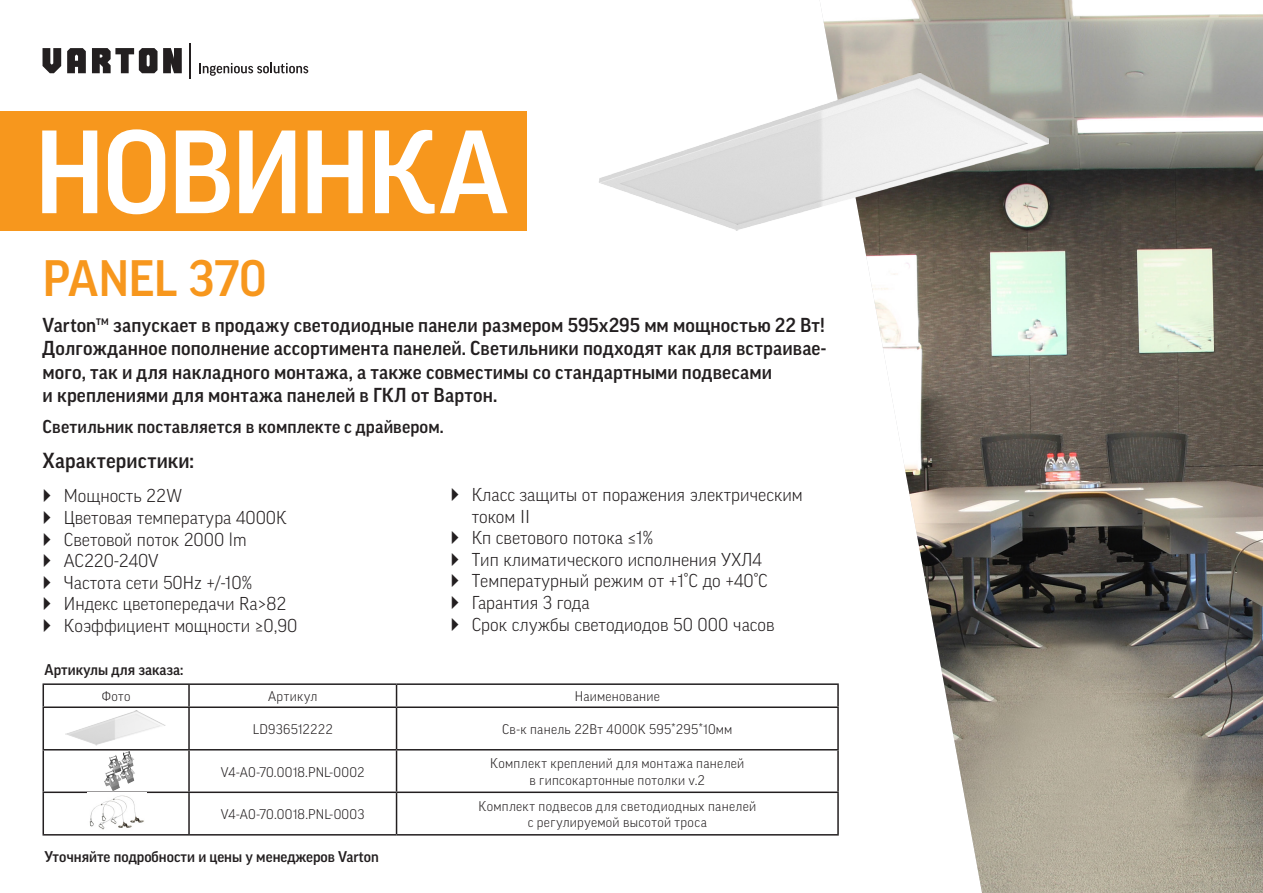
<style>
.page{position:relative;width:1263px;height:893px;background:#fff}
.page>*{position:absolute;margin:0;border:0;box-sizing:border-box;transform-origin:0 0}
.НОВИНКА_new{font:500 114px "Good Pro";letter-spacing:-.025em;color:#fff}
.Заголовок_new{font:500 49.35px "Good Pro";letter-spacing:-.005em;color:#f7971d}
.Подзаголовок_new{font:500 21px "Good Pro";letter-spacing:.01em;color:#231f20}
.Подзаголовок_new-2{font:500 19.5px/23.4px "Good Pro";letter-spacing:.01em;color:#231f20}
.t1{font:300 18px/21.6px "Good Pro";color:#231f20}
.Подзаголовок_new-3{font:500 18px "Good Pro";letter-spacing:.01em;color:#231f20}
.Сноска_new{font:500 15px "Good Pro";color:#231f20}
.Таблица_new{font:300 13.5px/16.2px "Good Pro";letter-spacing:.02em;color:#231f20;text-align:center}
</style>
<div class="page">
<div style="left:0;top:111px;width:526px;height:120px;background:#f7971d"></div>
<svg style="left:43px;top:48px;width:139px;height:25px"></svg>
<hr style="left:190px;top:43px;width:1px;height:35px;background:#231f20">
<svg style="left:199px;top:63px;width:109px;height:13px"></svg>
<img style="left:820px;top:0;width:443px;height:893px">
<hr style="left:43px;top:683px;width:146px;height:2px;background:#231f20">
<svg style="left:43px;top:685px;width:1px;height:21px"></svg>
<hr style="left:189px;top:683px;width:207px;height:2px;background:#231f20">
<hr style="left:188px;top:685px;width:2px;height:21px;background:#231f20">
<hr style="left:396px;top:683px;width:443px;height:2px;background:#231f20">
<svg style="left:396px;top:685px;width:1px;height:21px"></svg>
<hr style="left:837px;top:685px;width:2px;height:21px;background:#231f20">
<hr style="left:43px;top:706px;width:146px;height:2px;background:#231f20">
<hr style="left:43px;top:708px;width:1px;height:41px;background:#231f20">
<hr style="left:189px;top:706px;width:207px;height:2px;background:#231f20">
<hr style="left:188px;top:708px;width:2px;height:41px;background:#231f20">
<hr style="left:396px;top:706px;width:443px;height:2px;background:#231f20">
<hr style="left:396px;top:708px;width:1px;height:41px;background:#231f20">
<hr style="left:837px;top:708px;width:2px;height:41px;background:#231f20">
<hr style="left:43px;top:749px;width:146px;height:1px;background:#231f20">
<hr style="left:43px;top:750px;width:1px;height:41px;background:#231f20">
<hr style="left:189px;top:749px;width:207px;height:1px;background:#231f20">
<hr style="left:188px;top:750px;width:2px;height:41px;background:#231f20">
<hr style="left:396px;top:749px;width:443px;height:1px;background:#231f20">
<hr style="left:396px;top:750px;width:1px;height:41px;background:#231f20">
<hr style="left:837px;top:750px;width:2px;height:41px;background:#231f20">
<hr style="left:43px;top:791px;width:146px;height:2px;background:#231f20">
<hr style="left:43px;top:793px;width:1px;height:41px;background:#231f20">
<hr style="left:189px;top:791px;width:207px;height:2px;background:#231f20">
<hr style="left:188px;top:793px;width:2px;height:41px;background:#231f20">
<hr style="left:396px;top:791px;width:443px;height:2px;background:#231f20">
<hr style="left:396px;top:793px;width:1px;height:41px;background:#231f20">
<hr style="left:837px;top:793px;width:2px;height:41px;background:#231f20">
<hr style="left:43px;top:834px;width:146px;height:2px;background:#231f20">
<hr style="left:189px;top:834px;width:207px;height:2px;background:#231f20">
<hr style="left:396px;top:834px;width:443px;height:2px;background:#231f20">
<img style="left:61px;top:706px;width:110px;height:40px">
<img style="left:97px;top:750px;width:46px;height:42px">
<img style="left:89px;top:795px;width:55px;height:35px">
<img style="left:599px;top:41px;width:473px;height:243px">
<p class="НОВИНКА_new" style="left:34px;top:108px;width:476px">НОВИНКА</p>
<p class="Заголовок_new" style="left:43px;top:250px;width:226px">PANEL 370</p>
<p class="Подзаголовок_new-2" style="left:43px;top:313px;width:785px">Varton<sup>TM</sup> запускает в продажу светодиодные панели размером 595х295 мм мощностью 22 Вт!<br>Долгожданное пополнение ассортимента панелей. Светильники подходят как для встраивае&shy;мого, так и для накладного монтажа, а также совместимы со стандартными подвесами<br>и креплениями для монтажа панелей в ГКЛ от Вартон.</p>
<p class="Подзаголовок_new-3" style="left:43px;top:416px;width:402px">Светильник поставляется в комплекте с драйвером.</p>
<p class="Подзаголовок_new" style="left:43px;top:449px;width:153px">Характеристики:</p>
<p class="t1" style="left:64px;top:485px;width:120px">Мощность 22W</p>
<p class="t1" style="left:64px;top:507px;width:224px">Цветовая температура 4000К</p>
<p class="t1" style="left:64px;top:528px;width:184px">Cветовой поток 2000 lm</p>
<p class="t1" style="left:64px;top:550px;width:96px">AC220-240V</p>
<p class="t1" style="left:64px;top:572px;width:190px">Частота сети 50Hz +/-10%</p>
<p class="t1" style="left:64px;top:593px;width:224px">Индекс цветопередачи Ra&gt;82</p>
<p class="t1" style="left:64px;top:615px;width:235px">Коэффициент мощности ≥0,90</p>
<p class="t1" style="left:472px;top:484px;width:333px">Класс защиты от поражения электрическим током II</p>
<p class="t1" style="left:472px;top:527px;width:183px">Кп светового потока ≤1%</p>
<p class="t1" style="left:472px;top:549px;width:292px">Тип климатического исполнения УХЛ4</p>
<p class="t1" style="left:472px;top:570px;width:298px">Температурный режим от +1°С до +40°С</p>
<p class="t1" style="left:472px;top:592px;width:119px">Гарантия 3 года</p>
<p class="t1" style="left:472px;top:613px;width:304px">Срок службы светодиодов 50 000 часов</p>
<p class="Сноска_new" style="left:45px;top:661px;width:140px">Артикулы для заказа:</p>
<p class="Таблица_new" style="left:102px;top:688px;width:30px">Фото</p>
<p class="Таблица_new" style="left:268px;top:688px;width:51px">Артикул</p>
<p class="Таблица_new" style="left:575px;top:688px;width:87px">Наименование</p>
<p class="Таблица_new" style="left:253px;top:721px;width:82px">LD936512222</p>
<p class="Таблица_new" style="left:502px;top:721px;width:232px">Св-к панель 22Вт 4000K 595*295*10мм</p>
<p class="Таблица_new" style="left:221px;top:764px;width:145px">V4-A0-70.0018.PNL-0002</p>
<p class="Таблица_new" style="left:490px;top:755px;width:256px">Комплект креплений для монтажа панелей в гипсокартонные потолки v.2</p>
<p class="Таблица_new" style="left:221px;top:806px;width:145px">V4-A0-70.0018.PNL-0003</p>
<p class="Таблица_new" style="left:478px;top:798px;width:279px">Комплект подвесов для светодиодных панелей с регулируемой высотой троса</p>
<p class="Сноска_new" style="left:45px;top:848px;width:336px">Уточняйте подробности и цены у менеджеров Varton</p>
</div>
